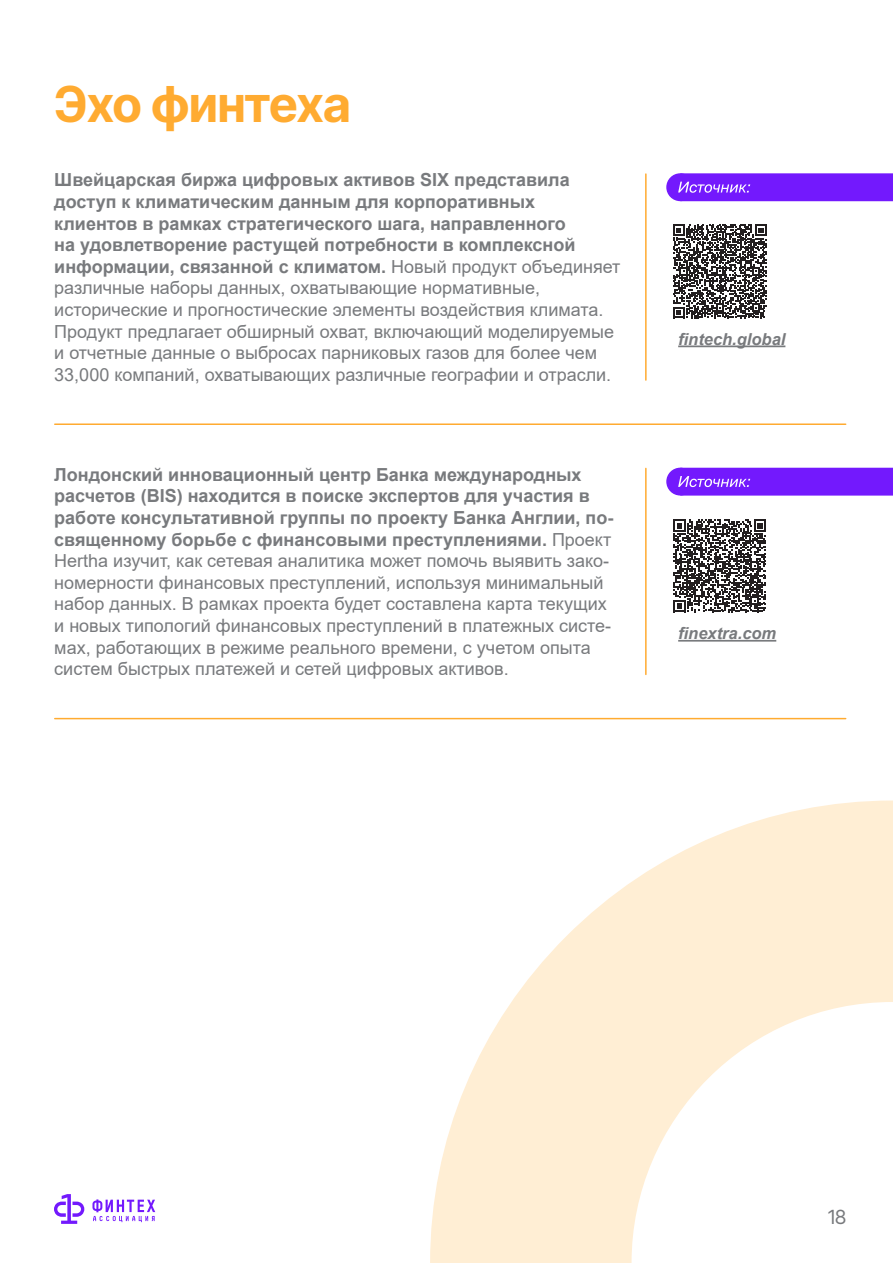
<style>
.page{position:relative;width:893px;height:1263px;background:#fff}
.page>*{position:absolute;margin:0;border:0;box-sizing:border-box;transform-origin:0 0}
.t1{font:700 49.5px "Inter Tight";letter-spacing:-.005em;color:#ffab31}
.t2{font:19.5px "Inter Tight";color:#787a7d}
.t3{font:18px/21.6px "Arial";color:#787a7d}
.t4{font:italic 700 16.5px "Arial";color:#787a7d}
.s1{font-weight:700}
</style>
<div class="page">
<svg style="left:92px;top:1199px;width:63px;height:23px"></svg>
<svg style="left:54px;top:1194px;width:30px;height:30px"></svg>
<div style="left:681px;top:174px;width:211px;height:26px;background:#7319fd"></div>
<div style="left:680px;top:173px;width:213px;height:28px;border:2px solid #7319fd"></div>
<div style="left:667px;top:174px;width:26px;height:26px;background:#7319fd;border-radius:50%"></div>
<div style="left:666px;top:173px;width:28px;height:28px;border:2px solid #7319fd;border-radius:50%"></div>
<svg style="left:678px;top:182px;width:72px;height:11px"></svg>
<div style="left:681px;top:468px;width:211px;height:27px;background:#7319fd"></div>
<div style="left:680px;top:468px;width:213px;height:28px;border:2px solid #7319fd"></div>
<div style="left:667px;top:468px;width:26px;height:27px;background:#7319fd;border-radius:50%"></div>
<div style="left:666px;top:468px;width:28px;height:27px;border:2px solid #7319fd;border-radius:50%"></div>
<svg style="left:678px;top:476px;width:72px;height:11px"></svg>
<hr style="left:678px;top:345px;width:107px;height:2px;background:#787a7d">
<hr style="left:678px;top:640px;width:98px;height:2px;background:#787a7d">
<svg style="left:673px;top:225px;width:94px;height:93px"></svg>
<svg style="left:673px;top:519px;width:93px;height:93px"></svg>
<hr style="left:645px;top:174px;width:2px;height:206px;background:#ffab31">
<hr style="left:645px;top:468px;width:2px;height:206px;background:#ffab31">
<hr style="left:55px;top:423px;width:791px;height:2px;background:#ffab31">
<hr style="left:55px;top:718px;width:791px;height:1px;background:#ffab31">
<svg style="left:430px;top:800px;width:463px;height:463px;fill:#ffeed4"></svg>
<h1 class="t1" style="left:54px;top:68px;width:298px">Эхо финтеха</h1>
<p class="t3" style="left:54px;top:169px;width:568px"><span class="s1">Швейцарская биржа цифровых активов SIX представила доступ к климатическим данным для корпоративных клиентов в рамках стратегического шага, направленного<br>на удовлетворение растущей потребности в комплексной информации, связанной с климатом.</span> Новый продукт объединяет различные наборы данных, охватывающие нормативные, исторические и прогностические элементы воздействия климата.<br>Продукт предлагает обширный охват, включающий моделируемые и отчетные данные о выбросах парниковых газов для более чем 33,000 компаний, охватывающих различные географии и отрасли.</p>
<p class="t3" style="left:54px;top:463px;width:561px"><span class="s1">Лондонский инновационный центр Банка международных расчетов (BIS) находится в поиске экспертов для участия в работе консультативной группы по проекту Банка Англии, по&shy;священному борьбе с финансовыми преступлениями.</span> Проект Hertha изучит, как сетевая аналитика может помочь выявить зако&shy;номерности финансовых преступлений, используя минимальный набор данных. В рамках проекта будет составлена карта текущих и новых типологий финансовых преступлений в платежных систе&shy;мах, работающих в режиме реального времени, с учетом опыта систем быстрых платежей и сетей цифровых активов.</p>
<p class="t4" style="left:678px;top:328px;width:109px">fintech.global</p>
<p class="t4" style="left:678px;top:622px;width:100px">finextra.com</p>
<p class="t2" style="left:828px;top:1202px;width:19px">18</p>
</div>
